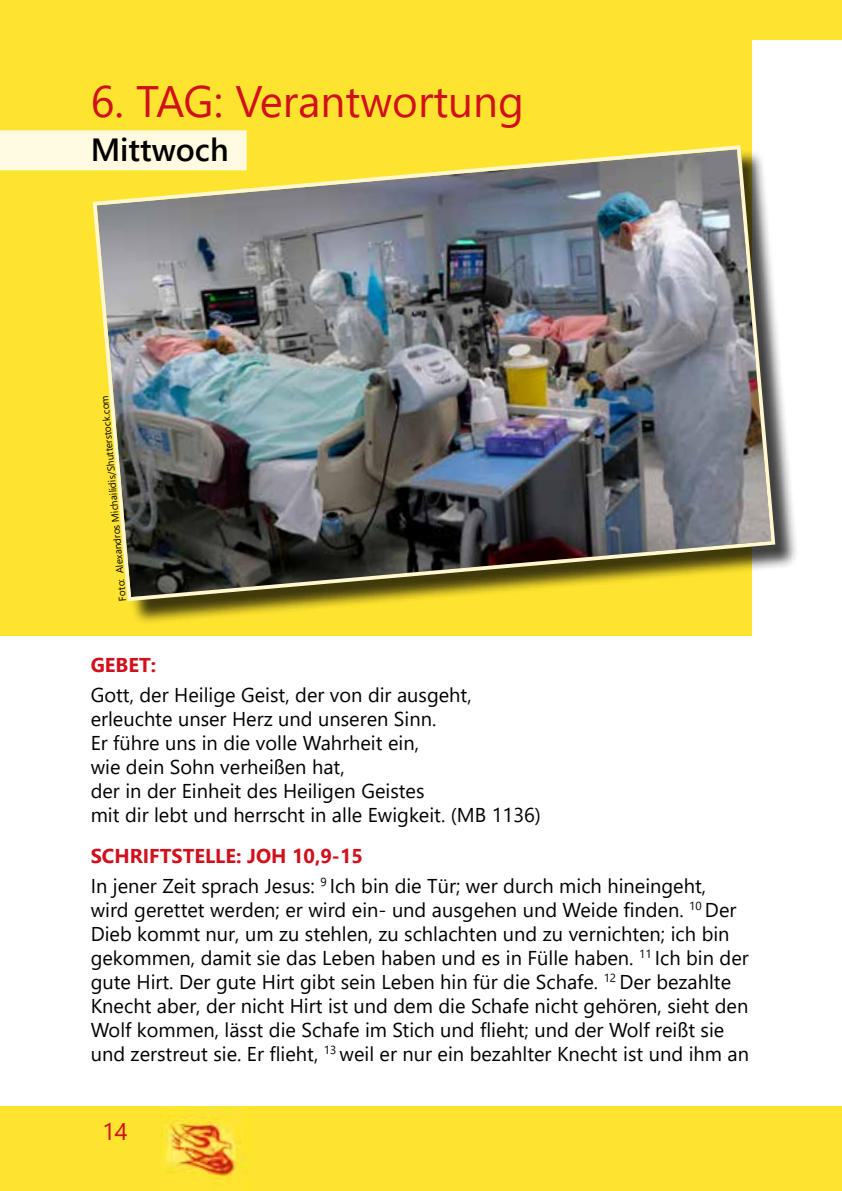
<style>
.page{position:relative;width:842px;height:1191px;background:#fff}
.page>*{position:absolute;margin:0;border:0;box-sizing:border-box;transform-origin:0 0}
.t1{font:44px "Segoe UI";color:#d1101d}
.t2{font:600 32px "Segoe UI";color:#000}
.t3{font:24px "Segoe UI";color:#d1101d}
.t4{font:20px/24px "Segoe UI";color:#000}
.t5{font:700 20px "Segoe UI";color:#d1101d}
.t6{font:10px "Segoe UI";color:#000}
.s1{font-weight:700;color:#d1101d}
</style>
<div class="page">
<div style="left:0;top:1106px;width:842px;height:85px;background:#fee42e"></div>
<img style="left:162px;top:1116px;width:87px;height:63px">
<div style="left:0;top:0;width:842px;height:40px;background:#fee42e"></div>
<div style="left:0;top:0;width:751px;height:635px;background:#fee42e"></div>
<div style="left:96px;top:149px;width:704px;height:477px;background:#000;opacity:.75"></div>
<img style="left:91px;top:143px;width:686px;height:460px">
<div style="left:0;top:130px;width:247px;height:40px;background:#fffae0"></div>
<h1 class="t1" style="left:91px;top:60px;width:435px">6. TAG: Verantwortung</h1>
<h2 class="t2" style="left:91px;top:120px;width:139px">Mittwoch</h2>
<p class="t6" style="left:113px;top:601px;width:208px;rotate:-95deg">Foto: Alexandros Michailidis/Shutterstock.com</p>
<p class="t5" style="left:91px;top:646px;width:67px">GEBET:</p>
<p class="t4" style="left:91px;top:681px;width:452px">Gott, der Heilige Geist, der von dir ausgeht, erleuchte unser Herz und unseren Sinn.<br>Er führe uns in die volle Wahrheit ein,<br>wie dein Sohn verheißen hat,<br>der in der Einheit des Heiligen Geistes<br>mit dir lebt und herrscht in alle Ewigkeit. (MB 1136)</p>
<p class="t4" style="left:91px;top:839px;width:617px;line-height:29.6px"><span class="s1">SCHRIFTSTELLE: JOH 10,9-15<br></span>In jener Zeit sprach Jesus: <sup>9</sup> Ich bin die Tür; wer durch mich hineingeht,</p>
<p class="t4" style="left:91px;top:896px;width:660px">wird gerettet werden; er wird ein- und ausgehen und Weide finden. <sup>10</sup> Der Dieb kommt nur, um zu stehlen, zu schlachten und zu vernichten; ich bin gekommen, damit sie das Leben haben und es in Fülle haben. <sup>11</sup> Ich bin der gute Hirt. Der gute Hirt gibt sein Leben hin für die Schafe. <sup>12</sup> Der bezahlte Knecht aber, der nicht Hirt ist und dem die Schafe nicht gehören, sieht den Wolf kommen, lässt die Schafe im Stich und flieht; und der Wolf reißt sie und zerstreut sie. Er flieht, <sup>13</sup> weil er nur ein bezahlter Knecht ist und ihm an</p>
<p class="t3" style="left:102px;top:1109px;width:27px">14</p>
</div>
